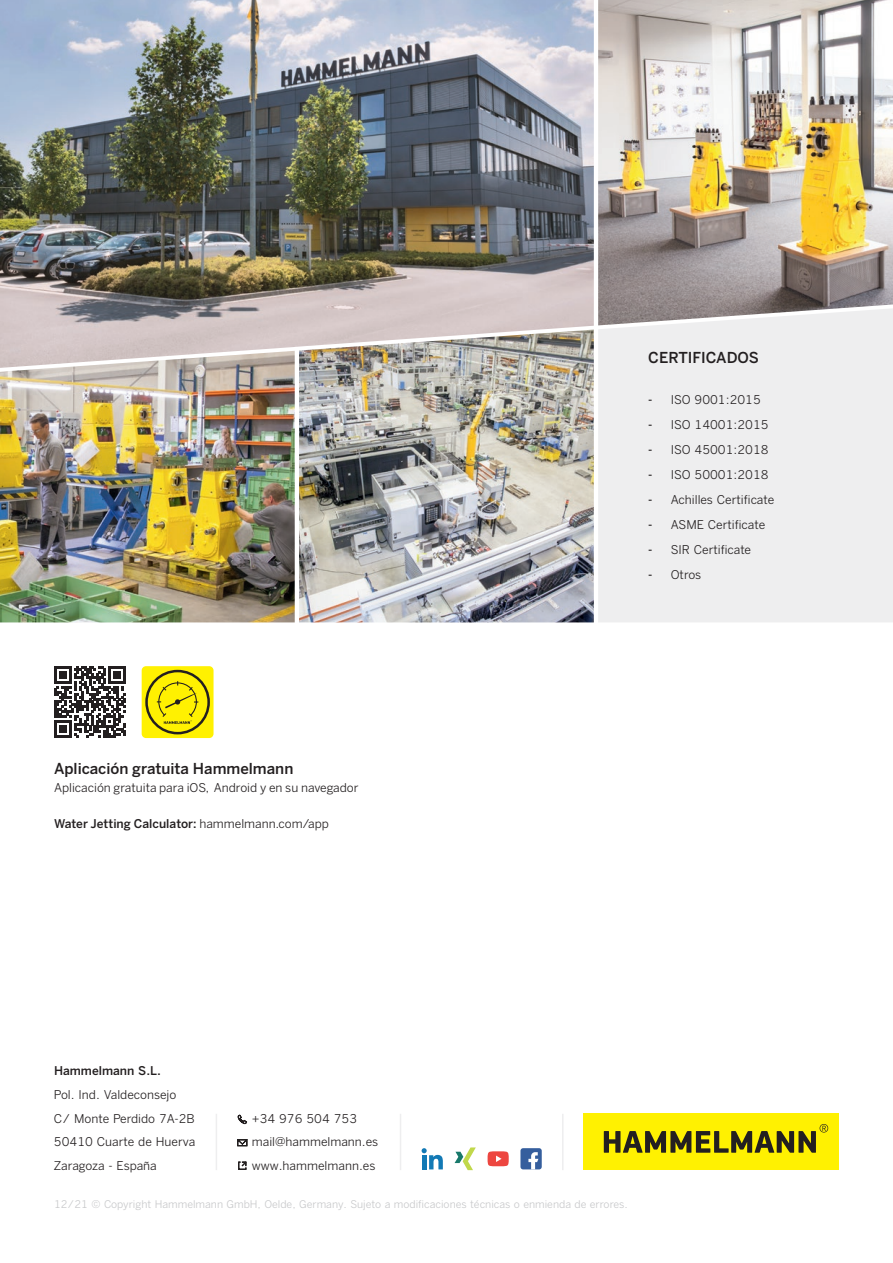
<style>
.page{position:relative;width:893px;height:1263px;background:#fff}
.page>*{position:absolute;margin:0;border:0;box-sizing:border-box;transform-origin:0 0}
.Bodytext{font:500 15px "Benton Sans";color:#231f20}
.Aufzählung{font:500 15px "Benton Sans";color:#231f20}
.Bodytext-2{font:12px "Benton Sans";color:#231f20}
.Aufzählung_Überschri{font:12px "Benton Sans";color:#231f20}
.Bodytext-3{font:500 12px "Benton Sans";color:#231f20}
.Aufzählung_Überschri-2{font:500 12px "Benton Sans";color:#231f20}
.Bodytext-4{font:10.5px "Benton Sans";color:#c7c8ca}
.s1{font-weight:400}
.s2{font-weight:500}
</style>
<div class="page">
<img style="left:299px;top:368px;width:295px;height:254px">
<img style="left:0;top:0;width:594px;height:368px">
<div style="left:598px;top:325px;width:295px;height:297px;background:#eeeeef"></div>
<img style="left:598px;top:0;width:295px;height:325px">
<img style="left:0;top:351px;width:295px;height:271px">
<div style="left:142px;top:666px;width:72px;height:72px;background:#fff101;border-radius:4px"></div>
<div style="left:145px;top:670px;width:65px;height:64px;border:3px solid #231f20;border-radius:50%"></div>
<svg style="left:157px;top:681px;width:41px;height:43px"></svg>
<svg style="left:54px;top:666px;width:72px;height:72px"></svg>
<div style="left:584px;top:1113px;width:255px;height:57px;background:#fff101"></div>
<svg style="left:604px;top:1124px;width:224px;height:29px"></svg>
<svg style="left:422px;top:1148px;width:21px;height:21px"></svg>
<svg style="left:455px;top:1147px;width:21px;height:23px"></svg>
<svg style="left:487px;top:1151px;width:22px;height:15px"></svg>
<div style="left:520px;top:1148px;width:22px;height:21px;background:#355e9d;border-radius:3px"></div>
<svg style="left:528px;top:1152px;width:10px;height:17px"></svg>
<svg style="left:238px;top:1114px;width:9px;height:10px"></svg>
<svg style="left:237px;top:1139px;width:10px;height:7px"></svg>
<svg style="left:238px;top:1161px;width:8px;height:9px"></svg>
<hr style="left:216px;top:1114px;width:1px;height:56px;background:#eeeeef">
<hr style="left:400px;top:1114px;width:1px;height:56px;background:#eeeeef">
<hr style="left:562px;top:1114px;width:2px;height:56px;background:#eeeeef">
<p class="Bodytext" style="left:54px;top:760px;width:241px">Aplicación gratuita Hammelmann</p>
<p class="Bodytext-2" style="left:54px;top:781px;width:306px">Aplicación gratuita para iOS, Android y en su navegador</p>
<p class="Bodytext-3" style="left:54px;top:817px;width:276px">Water Jetting Calculator: <span class="s1">hammelmann.com/app</span></p>
<p class="Aufzählung" style="left:648px;top:349px;width:112px">CERTIFICADOS</p>
<p class="Bodytext-2" style="left:648px;top:392px;width:114px"><span class="s2">-</span> ISO 9001:2015</p>
<p class="Bodytext-2" style="left:648px;top:417px;width:122px"><span class="s2">-</span> ISO 14001:2015</p>
<p class="Bodytext-2" style="left:648px;top:442px;width:122px"><span class="s2">-</span> ISO 45001:2018</p>
<p class="Bodytext-2" style="left:648px;top:467px;width:122px"><span class="s2">-</span> ISO 50001:2018</p>
<p class="Bodytext-2" style="left:648px;top:492px;width:128px"><span class="s2">-</span> Achilles Certificate</p>
<p class="Bodytext-2" style="left:648px;top:517px;width:119px"><span class="s2">-</span> ASME Certificate</p>
<p class="Bodytext-2" style="left:648px;top:542px;width:104px"><span class="s2">-</span> SIR Certificate</p>
<p class="Bodytext-2" style="left:648px;top:567px;width:55px"><span class="s2">-</span> Otros</p>
<p class="Aufzählung_Überschri-2" style="left:54px;top:1064px;width:109px">Hammelmann S.L.</p>
<p class="Aufzählung_Überschri" style="left:54px;top:1087px;width:124px">Pol. Ind. Valdeconsejo</p>
<p class="Aufzählung_Überschri" style="left:54px;top:1111px;width:142px">C/ Monte Perdido 7A-2B</p>
<p class="Aufzählung_Überschri" style="left:54px;top:1135px;width:143px">50410 Cuarte de Huerva</p>
<p class="Aufzählung_Überschri" style="left:54px;top:1159px;width:104px">Zaragoza - España</p>
<p class="Aufzählung_Überschri" style="left:252px;top:1111px;width:107px">+34 976 504 753</p>
<p class="Aufzählung_Überschri" style="left:252px;top:1159px;width:125px">www.hammelmann.es</p>
<p class="Aufzählung_Überschri" style="left:252px;top:1135px;width:128px">mail@hammelmann.es</p>
<p class="Bodytext-4" style="left:54px;top:1198px;width:575px">12/21 © Copyright Hammelmann GmbH, Oelde, Germany. Sujeto a modificaciones técnicas o enmienda de errores.</p>
</div>
